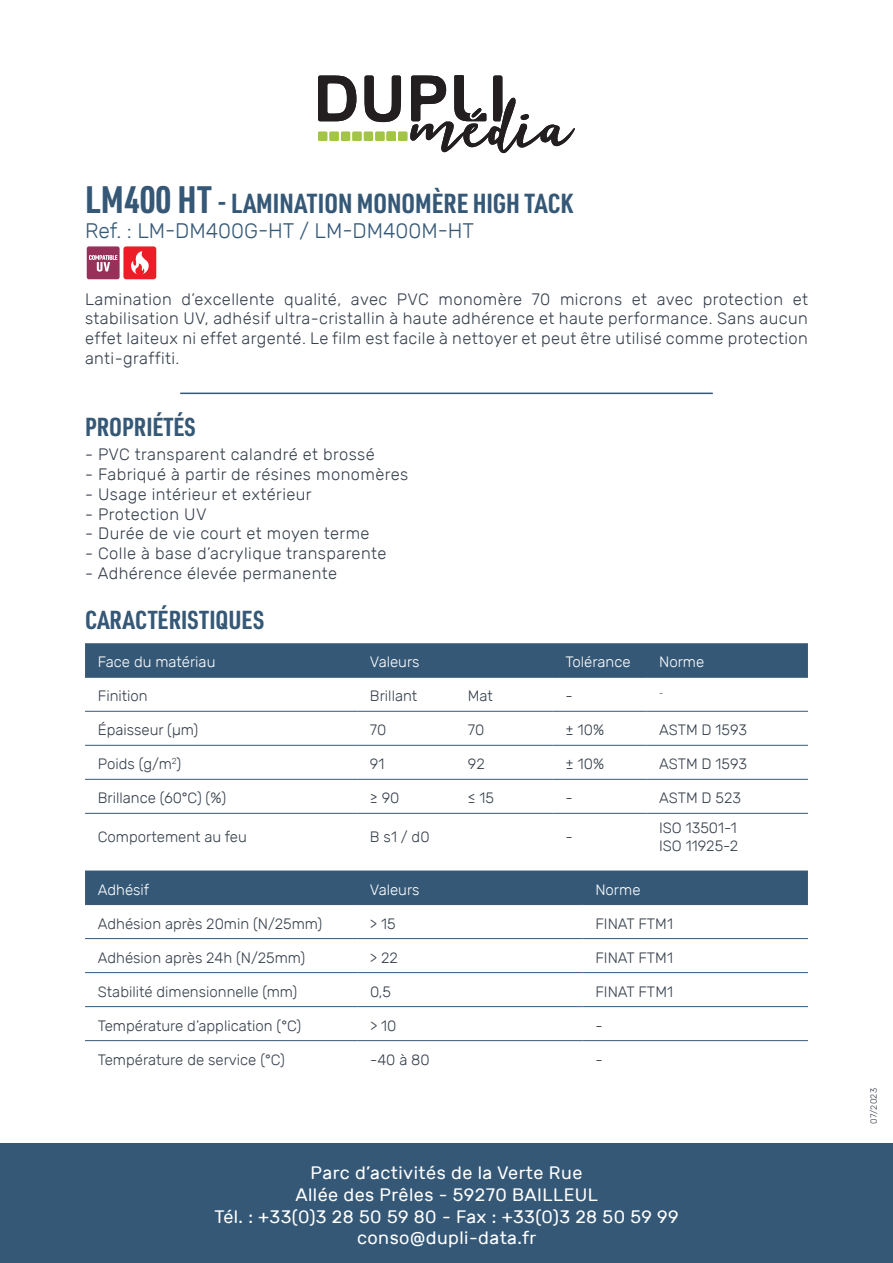
<style>
.page{position:relative;width:893px;height:1263px;background:#fff}
.page>*{position:absolute;margin:0;border:0;box-sizing:border-box;transform-origin:0 0}
.t1{font:700 27px "URWDIN Cond";color:#355877}
.t2{font:700 25.5px "URWDIN Cond";color:#355877}
.t3{font:300 21px "Rubik";color:#355877}
.t4{font:18px/21.6px "Rubik";letter-spacing:.025em;color:#fff;text-align:center}
.t5{font:300 16.5px/19.8px "Rubik";letter-spacing:.025em;color:#37404c;text-align:justify}
.t6{font:300 15px/18px "Rubik";color:#37404c}
.t7{font:300 15px "Rubik";color:#fff}
.t8{font:300 9px "Rubik";letter-spacing:.025em;color:#37404c}
.t9{font:300 8.7px "Rubik";color:#37404c}
.s1{font-size:37.5px}
</style>
<div class="page">
<div style="left:0;top:1144px;width:893px;height:119px;background:#355877"></div>
<div style="left:123px;top:246px;width:33px;height:33px;background:#ec1d27;border-radius:3px"></div>
<svg style="left:131px;top:251px;width:18px;height:24px"></svg>
<div style="left:87px;top:246px;width:33px;height:33px;background:#97315a;border-radius:2px"></div>
<svg style="left:89px;top:255px;width:28px;height:17px"></svg>
<div style="left:318px;top:132px;width:9px;height:9px;background:#a3c546"></div>
<div style="left:329px;top:132px;width:10px;height:9px;background:#a3c546"></div>
<div style="left:341px;top:132px;width:9px;height:9px;background:#a3c546"></div>
<div style="left:352px;top:132px;width:10px;height:9px;background:#a3c546"></div>
<div style="left:364px;top:132px;width:9px;height:9px;background:#a3c546"></div>
<div style="left:375px;top:132px;width:9px;height:9px;background:#a3c546"></div>
<div style="left:387px;top:132px;width:9px;height:9px;background:#a3c546"></div>
<div style="left:398px;top:132px;width:9px;height:9px;background:#a3c546"></div>
<svg style="left:318px;top:76px;width:38px;height:45px"></svg>
<svg style="left:365px;top:76px;width:36px;height:46px"></svg>
<svg style="left:410px;top:75px;width:165px;height:78px"></svg>
<hr style="left:180px;top:393px;width:533px;height:1px;background:#355877">
<div style="left:85px;top:643px;width:723px;height:34px;background:#355877"></div>
<hr style="left:85px;top:677px;width:272px;height:1px;background:#355877">
<hr style="left:357px;top:677px;width:98px;height:1px;background:#355877">
<hr style="left:455px;top:677px;width:98px;height:1px;background:#355877">
<hr style="left:553px;top:677px;width:93px;height:1px;background:#355877">
<hr style="left:646px;top:677px;width:162px;height:1px;background:#355877">
<hr style="left:85px;top:711px;width:272px;height:1px;background:#355877">
<hr style="left:357px;top:711px;width:98px;height:1px;background:#355877">
<hr style="left:455px;top:711px;width:98px;height:1px;background:#355877">
<hr style="left:553px;top:711px;width:93px;height:1px;background:#355877">
<hr style="left:646px;top:711px;width:162px;height:1px;background:#355877">
<hr style="left:85px;top:745px;width:272px;height:1px;background:#355877">
<hr style="left:357px;top:745px;width:98px;height:1px;background:#355877">
<hr style="left:455px;top:745px;width:98px;height:1px;background:#355877">
<hr style="left:553px;top:745px;width:93px;height:1px;background:#355877">
<hr style="left:646px;top:745px;width:162px;height:1px;background:#355877">
<hr style="left:85px;top:779px;width:272px;height:1px;background:#355877">
<hr style="left:357px;top:779px;width:98px;height:1px;background:#355877">
<hr style="left:455px;top:779px;width:98px;height:1px;background:#355877">
<hr style="left:553px;top:779px;width:93px;height:1px;background:#355877">
<hr style="left:646px;top:779px;width:162px;height:1px;background:#355877">
<hr style="left:85px;top:813px;width:272px;height:1px;background:#355877">
<hr style="left:357px;top:813px;width:98px;height:1px;background:#355877">
<hr style="left:455px;top:813px;width:98px;height:1px;background:#355877">
<hr style="left:553px;top:813px;width:93px;height:1px;background:#355877">
<hr style="left:646px;top:813px;width:162px;height:1px;background:#355877">
<div style="left:85px;top:870px;width:723px;height:34px;background:#355877"></div>
<hr style="left:85px;top:904px;width:272px;height:1px;background:#355877">
<hr style="left:357px;top:904px;width:226px;height:1px;background:#355877">
<hr style="left:583px;top:904px;width:225px;height:1px;background:#355877">
<hr style="left:85px;top:938px;width:272px;height:1px;background:#355877">
<hr style="left:357px;top:938px;width:226px;height:1px;background:#355877">
<hr style="left:583px;top:938px;width:225px;height:1px;background:#355877">
<hr style="left:85px;top:972px;width:272px;height:1px;background:#355877">
<hr style="left:357px;top:972px;width:226px;height:1px;background:#355877">
<hr style="left:583px;top:972px;width:225px;height:1px;background:#355877">
<hr style="left:85px;top:1006px;width:272px;height:1px;background:#355877">
<hr style="left:357px;top:1006px;width:226px;height:1px;background:#355877">
<hr style="left:583px;top:1006px;width:225px;height:1px;background:#355877">
<hr style="left:85px;top:1040px;width:272px;height:1px;background:#355877">
<hr style="left:357px;top:1040px;width:226px;height:1px;background:#355877">
<hr style="left:583px;top:1040px;width:225px;height:1px;background:#355877">
<h1 class="t1" style="left:85px;top:185px;width:489px"><span class="s1">LM400 HT</span> - LAMINATION MONOMÈRE HIGH TACK</h1>
<p class="t3" style="left:85px;top:219px;width:391px">Ref. : LM-DM400G-HT / LM-DM400M-HT</p>
<p class="t5" style="left:85px;top:289px;width:724px">Lamination d’excellente qualité, avec PVC monomère 70 microns et avec protection et stabilisation UV, adhésif ultra-cristallin à haute adhérence et haute performance. Sans aucun effet laiteux ni effet argenté. Le film est facile à nettoyer et peut être utilisé comme protection anti-graffiti.</p>
<h2 class="t2" style="left:85px;top:410px;width:112px">PROPRIÉTÉS</h2>
<p class="t5" style="left:85px;top:445px;width:291px">- PVC transparent calandré et brossé</p>
<p class="t5" style="left:85px;top:464px;width:325px">- Fabriqué à partir de résines monomères</p>
<p class="t5" style="left:85px;top:484px;width:228px">- Usage intérieur et extérieur</p>
<p class="t5" style="left:85px;top:504px;width:123px">- Protection UV</p>
<p class="t5" style="left:85px;top:524px;width:286px">- Durée de vie court et moyen terme</p>
<p class="t5" style="left:85px;top:544px;width:303px">- Colle à base d’acrylique transparente</p>
<p class="t5" style="left:85px;top:563px;width:253px">- Adhérence élevée permanente</p>
<h2 class="t2" style="left:85px;top:603px;width:181px">CARACTÉRISTIQUES</h2>
<p class="t7" style="left:98px;top:654px;width:119px">Face du matériau</p>
<p class="t7" style="left:370px;top:654px;width:51px">Valeurs</p>
<p class="t7" style="left:566px;top:654px;width:67px">Tolérance</p>
<p class="t7" style="left:659px;top:654px;width:47px">Norme</p>
<p class="t6" style="left:98px;top:687px;width:52px">Finition</p>
<p class="t6" style="left:370px;top:687px;width:49px">Brillant</p>
<p class="t6" style="left:468px;top:687px;width:27px">Mat</p>
<p class="t6" style="left:566px;top:687px;width:9px">-</p>
<p class="t9" style="left:659px;top:688px;width:6px">-</p>
<p class="t6" style="left:98px;top:721px;width:102px">Épaisseur (µm)</p>
<p class="t6" style="left:370px;top:721px;width:18px">70</p>
<p class="t6" style="left:468px;top:721px;width:18px">70</p>
<p class="t6" style="left:566px;top:721px;width:40px">± 10%</p>
<p class="t6" style="left:659px;top:721px;width:89px">ASTM D 1593</p>
<p class="t6" style="left:98px;top:755px;width:85px">Poids (g/m<sup>2</sup>)</p>
<p class="t6" style="left:370px;top:755px;width:16px">91</p>
<p class="t6" style="left:468px;top:755px;width:18px">92</p>
<p class="t6" style="left:566px;top:755px;width:40px">± 10%</p>
<p class="t6" style="left:659px;top:755px;width:89px">ASTM D 1593</p>
<p class="t6" style="left:98px;top:789px;width:130px">Brillance (60°C) (%)</p>
<p class="t6" style="left:370px;top:789px;width:31px">≥ 90</p>
<p class="t6" style="left:468px;top:789px;width:28px">≤ 15</p>
<p class="t6" style="left:566px;top:789px;width:9px">-</p>
<p class="t6" style="left:659px;top:789px;width:84px">ASTM D 523</p>
<p class="t6" style="left:98px;top:828px;width:151px">Comportement au feu</p>
<p class="t6" style="left:370px;top:828px;width:61px">B s1 / d0</p>
<p class="t6" style="left:566px;top:828px;width:9px">-</p>
<p class="t6" style="left:659px;top:819px;width:81px">ISO 13501-1<br>ISO 11925-2</p>
<p class="t7" style="left:98px;top:881px;width:53px">Adhésif</p>
<p class="t7" style="left:370px;top:881px;width:51px">Valeurs</p>
<p class="t7" style="left:595px;top:881px;width:47px">Norme</p>
<p class="t6" style="left:98px;top:914px;width:226px">Adhésion après 20min (N/25mm)</p>
<p class="t6" style="left:370px;top:914px;width:27px">&gt; 15</p>
<p class="t6" style="left:595px;top:914px;width:79px">FINAT FTM1</p>
<p class="t6" style="left:98px;top:948px;width:209px">Adhésion après 24h (N/25mm)</p>
<p class="t6" style="left:370px;top:948px;width:29px">&gt; 22</p>
<p class="t6" style="left:595px;top:948px;width:79px">FINAT FTM1</p>
<p class="t6" style="left:98px;top:982px;width:201px">Stabilité dimensionnelle (mm)</p>
<p class="t6" style="left:370px;top:982px;width:23px">0,5</p>
<p class="t6" style="left:595px;top:982px;width:79px">FINAT FTM1</p>
<p class="t6" style="left:98px;top:1016px;width:205px">Température d’application (°C)</p>
<p class="t6" style="left:370px;top:1016px;width:28px">&gt; 10</p>
<p class="t6" style="left:595px;top:1016px;width:9px">-</p>
<p class="t6" style="left:98px;top:1050px;width:189px">Température de service (°C)</p>
<p class="t6" style="left:370px;top:1050px;width:61px">-40 à 80</p>
<p class="t6" style="left:595px;top:1050px;width:9px">-</p>
<p class="t4" style="left:214px;top:1163px;width:466px">Parc d’activités de la Verte Rue<br>Allée des Prêles - 59270 BAILLEUL<br>Tél. : +33(0)3 28 50 59 80 - Fax : +33(0)3 28 50 59 99 conso@dupli-data.fr</p>
<p class="t8" style="left:869px;top:1124px;width:37px;rotate:-90deg">07/2023</p>
</div>
